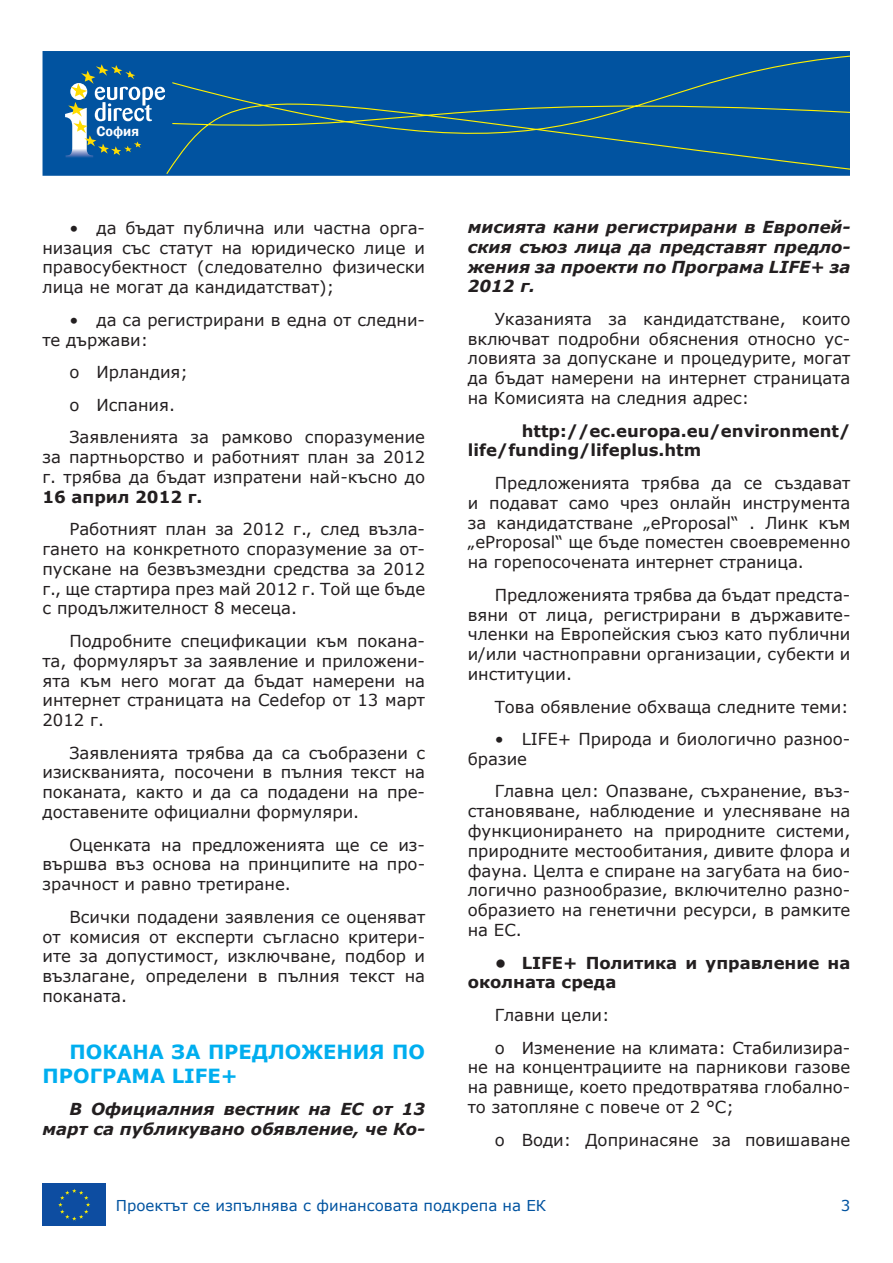
<style>
.page{position:relative;width:893px;height:1263px;background:#fff}
.page>*{position:absolute;margin:0;border:0;box-sizing:border-box;transform-origin:0 0}
.t1{font:700 19.5px/23.4px "Verdana";color:#00aeef}
.t2{font:16.5px/19.8px "Verdana";color:#231f20;text-align:justify}
.t3{font:italic 700 16.5px/19.8px "Verdana";color:#231f20;text-align:justify}
.t4{font:700 16.5px/19.8px "Verdana";color:#231f20}
.t5{font:15px "Verdana";color:#0153a0}
.t6{font:600 14.25px "Franklin Gothic";color:#fff}
</style>
<div class="page">
<div style="left:43px;top:51px;width:807px;height:125px;background:#0153a0"></div>
<svg style="left:128px;top:55px;width:722px;height:121px"></svg>
<div style="left:57px;top:57px;width:115px;height:110px;background:#0153a0;border-radius:10px"></div>
<svg style="left:65px;top:64px;width:100px;height:94px"></svg>
<div style="left:43px;top:1183px;width:63px;height:43px;background:#0d4da1"></div>
<svg style="left:58px;top:1189px;width:32px;height:31px"></svg>
<p class="t6" style="left:96px;top:123px;width:44px">София</p>
<p class="t2" style="left:42px;top:218px;width:384px;text-indent:27px">• да бъдат публична или частна орга&shy;низация със статут на юридическо лице и правосубектност (следователно физически лица не могат да кандидатстват);</p>
<p class="t2" style="left:42px;top:310px;width:384px;text-indent:27px">• да са регистрирани в една от следни&shy;те държави:</p>
<p class="t2" style="left:69px;top:356px;width:357px;line-height:32.5px;text-align:left">o Ирландия;<br>o Испания.<br>Заявленията за рамково споразумение</p>
<p class="t2" style="left:42px;top:447px;width:384px">за партньорство и работният план за 2012 г. трябва да бъдат изпратени най-късно до</p>
<p class="t4" style="left:42px;top:486px;width:162px">16 април 2012 г.</p>
<p class="t2" style="left:42px;top:519px;width:384px;text-indent:27px">Работният план за 2012 г., след възла&shy;гането на конкретното споразумение за от&shy;пускане на безвъзмездни средства за 2012 г., ще стартира през май 2012 г. Той ще бъде с продължителност 8 месеца.</p>
<p class="t2" style="left:42px;top:631px;width:384px;text-indent:27px">Подробните спецификации към покана&shy;та, формулярът за заявление и приложени&shy;ята към него могат да бъдат намерени на интернет страницата на Cedefop от 13 март 2012 г.</p>
<p class="t2" style="left:42px;top:743px;width:384px;text-indent:27px">Заявленията трябва да са съобразени с изискванията, посочени в пълния текст на поканата, както и да са подадени на пре&shy;доставените официални формуляри.</p>
<p class="t2" style="left:42px;top:834px;width:384px;text-indent:27px">Оценката на предложенията ще се из&shy;вършва въз основа на принципите на про&shy;зрачност и равно третиране.</p>
<p class="t2" style="left:42px;top:907px;width:384px;text-indent:27px">Всички подадени заявления се оценяват от комисия от експерти съгласно критери&shy;ите за допустимост, изключване, подбор и възлагане, определени в пълния текст на поканата.</p>
<p class="t1" style="left:43px;top:1040px;width:384px;text-indent:27px">ПОКАНА ЗА ПРЕДЛОЖЕНИЯ ПО<br>ПРОГРАМА LIFE+</p>
<p class="t3" style="left:43px;top:1099px;width:384px;text-align:right">В Официалния вестник на ЕС от 13 март са публикувано обявление, че Ко-</p>
<p class="t3" style="left:468px;top:217px;width:384px">мисията кани регистрирани в Европей&shy;ския съюз лица да представят предло&shy;жения за проекти по Програма LIFE+ за 2012 г.</p>
<p class="t2" style="left:468px;top:309px;width:384px;text-indent:27px">Указанията за кандидатстване, които включват подробни обяснения относно ус&shy;ловията за допускане и процедурите, могат да бъдат намерени на интернет страницата на Комисията на следния адрес:</p>
<p class="t4" style="left:468px;top:420px;width:384px;text-indent:54px">http://ec.europa.eu/environment/ life/funding/lifeplus.htm</p>
<p class="t2" style="left:468px;top:473px;width:384px;text-indent:27px">Предложенията трябва да се създават и подават само чрез онлайн инструмента за кандидатстване „eProposal“ . Линк към „eProposal“ ще бъде поместен своевременно на горепосочената интернет страница.</p>
<p class="t2" style="left:468px;top:585px;width:384px;text-indent:27px">Предложенията трябва да бъдат предста&shy;вяни от лица, регистрирани в държавите&shy;членки на Европейския съюз като публични и/или частноправни организации, субекти и институции.</p>
<p class="t2" style="left:495px;top:696px;width:356px">Това обявление обхваща следните теми:</p>
<p class="t2" style="left:468px;top:729px;width:384px;text-indent:27px">• LIFE+ Природа и биологично разноо&shy;бразие</p>
<p class="t2" style="left:468px;top:781px;width:384px;text-indent:27px">Главна цел: Опазване, съхранение, въз&shy;становяване, наблюдение и улесняване на функционирането на природните системи, природните местообитания, дивите флора и фауна. Целта е спиране на загубата на био&shy;логично разнообразие, включително разно&shy;образието на генетични ресурси, в рамките на ЕС.</p>
<p class="t4" style="left:468px;top:952px;width:384px;text-indent:27px">• LIFE+ Политика и управление на околната среда</p>
<p class="t2" style="left:495px;top:998px;width:357px;line-height:32.5px">Главни цели:<br>o Изменение на климата: Стабилизира-</p>
<p class="t2" style="left:468px;top:1057px;width:384px">не на концентрациите на парникови газове на равнище, което предотвратява глобално&shy;то затопляне с повече от 2 °C;</p>
<p class="t2" style="left:495px;top:1129px;width:357px">o Води: Допринасяне за повишаване</p>
<p class="t5" style="left:116px;top:1195px;width:432px">Проектът се изпълнява с финансовата подкрепа на ЕК</p>
<p class="t5" style="left:841px;top:1195px;width:11px">3</p>
</div>
